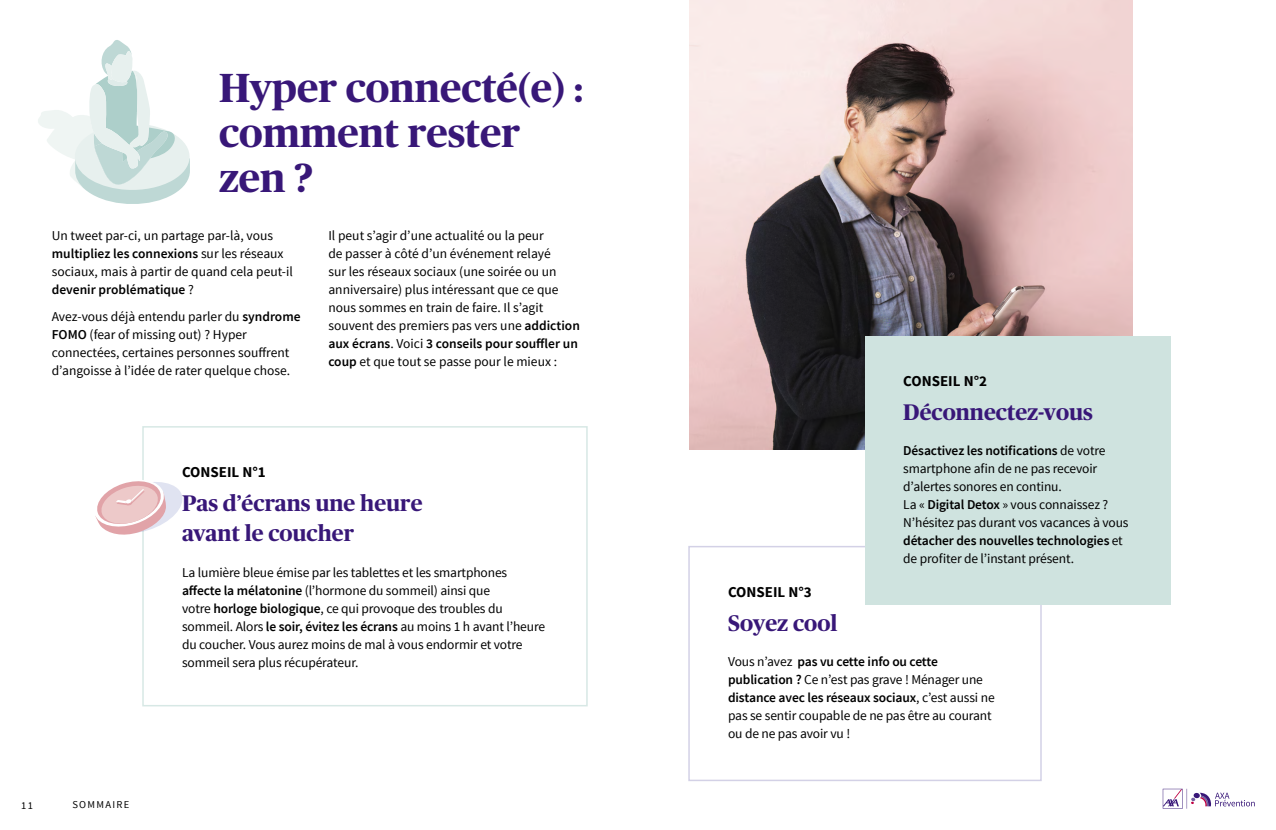
<style>
.page{position:relative;width:1276px;height:830px;background:#fff}
.page>*{position:absolute;margin:0;border:0;box-sizing:border-box;transform-origin:0 0}
.t1{font:700 40.5px/45px "Publico Headline";color:#381778}
.t2{font:700 22.5px/30px "Publico Headline";color:#381778}
.t3{font:700 15px "Source Sans Pro";color:#000}
.t4{font:13.5px/18px "Source Sans Pro";letter-spacing:-.01em;color:#000}
.t5{font:10.5px "Source Sans Pro";letter-spacing:.125em;color:#000}
.s1{font-weight:600}
</style>
<div class="page">
<img style="left:689px;top:0;width:444px;height:449px">
<div style="left:142px;top:426px;width:446px;height:280px;border:2px solid #d7e8e5"></div>
<div style="left:688px;top:545px;width:353px;height:235px;border:2px solid #d3d1e6"></div>
<div style="left:865px;top:336px;width:305px;height:268px;background:#cfe3df"></div>
<svg style="left:95px;top:476px;width:88px;height:61px"></svg>
<svg style="left:38px;top:40px;width:152px;height:164px"></svg>
<svg style="left:1162px;top:788px;width:92px;height:20px"></svg>
<h1 class="t1" style="left:219px;top:63px;width:366px">Hyper connecté(e) : comment rester zen ?</h1>
<p class="t4" style="left:52px;top:227px;width:243px">Un tweet par-ci, un partage par-là, vous <span class="s1">multipliez les connexions</span> sur les réseaux sociaux, mais à partir de quand cela peut-il <span class="s1">devenir problématique</span> ?</p>
<p class="t4" style="left:52px;top:307px;width:250px">Avez-vous déjà entendu parler du <span class="s1">syndrome FOMO</span> (fear of missing out) ? Hyper connectées, certaines personnes souffrent d’angoisse à l’idée de rater quelque chose.</p>
<p class="t4" style="left:328px;top:227px;width:253px">Il peut s’agir d’une actualité ou la peur<br>de passer à côté d’un événement relayé<br>sur les réseaux sociaux (une soirée ou un anniversaire) plus intéressant que ce que nous sommes en train de faire. Il s’agit souvent des premiers pas vers une <span class="s1">addiction aux écrans</span>. Voici <span class="s1">3 conseils pour souffler un coup</span> et que tout se passe pour le mieux :</p>
<p class="t5" style="left:21px;top:798px;width:13px">11</p>
<p class="t5" style="left:72px;top:798px;width:59px">SOMMAIRE</p>
<p class="t3" style="left:182px;top:462px;width:85px">CONSEIL N°1</p>
<h2 class="t2" style="left:182px;top:487px;width:242px">Pas d’écrans une heure avant le coucher</h2>
<p class="t4" style="left:182px;top:563px;width:364px">La lumière bleue émise par les tablettes et les smartphones <span class="s1">affecte la mélatonine</span> (l’hormone du sommeil) ainsi que<br>votre <span class="s1">horloge biologique</span>, ce qui provoque des troubles du sommeil. Alors <span class="s1">le soir, évitez les écrans</span> au moins 1 h avant l’heure du coucher. Vous aurez moins de mal à vous endormir et votre sommeil sera plus récupérateur.</p>
<p class="t3" style="left:903px;top:371px;width:85px">CONSEIL N°2</p>
<h2 class="t2" style="left:903px;top:395px;width:191px">Déconnectez-vous</h2>
<p class="t4" style="left:903px;top:441px;width:227px"><span class="s1">Désactivez les notifications</span> de votre smartphone afin de ne pas recevoir d’alertes sonores en continu.<br>La « <span class="s1">Digital Detox</span> » vous connaissez ?<br>N’hésitez pas durant vos vacances à vous <span class="s1">détacher des nouvelles technologies</span> et de profiter de l’instant présent.</p>
<p class="t3" style="left:728px;top:582px;width:85px">CONSEIL N°3</p>
<h2 class="t2" style="left:728px;top:606px;width:111px">Soyez cool</h2>
<p class="t4" style="left:728px;top:652px;width:268px">Vous n’avez <span class="s1">pas vu cette info ou cette publication ?</span> Ce n’est pas grave ! Ménager une <span class="s1">distance avec les réseaux sociaux</span>, c’est aussi ne pas se sentir coupable de ne pas être au courant ou de ne pas avoir vu !</p>
</div>
